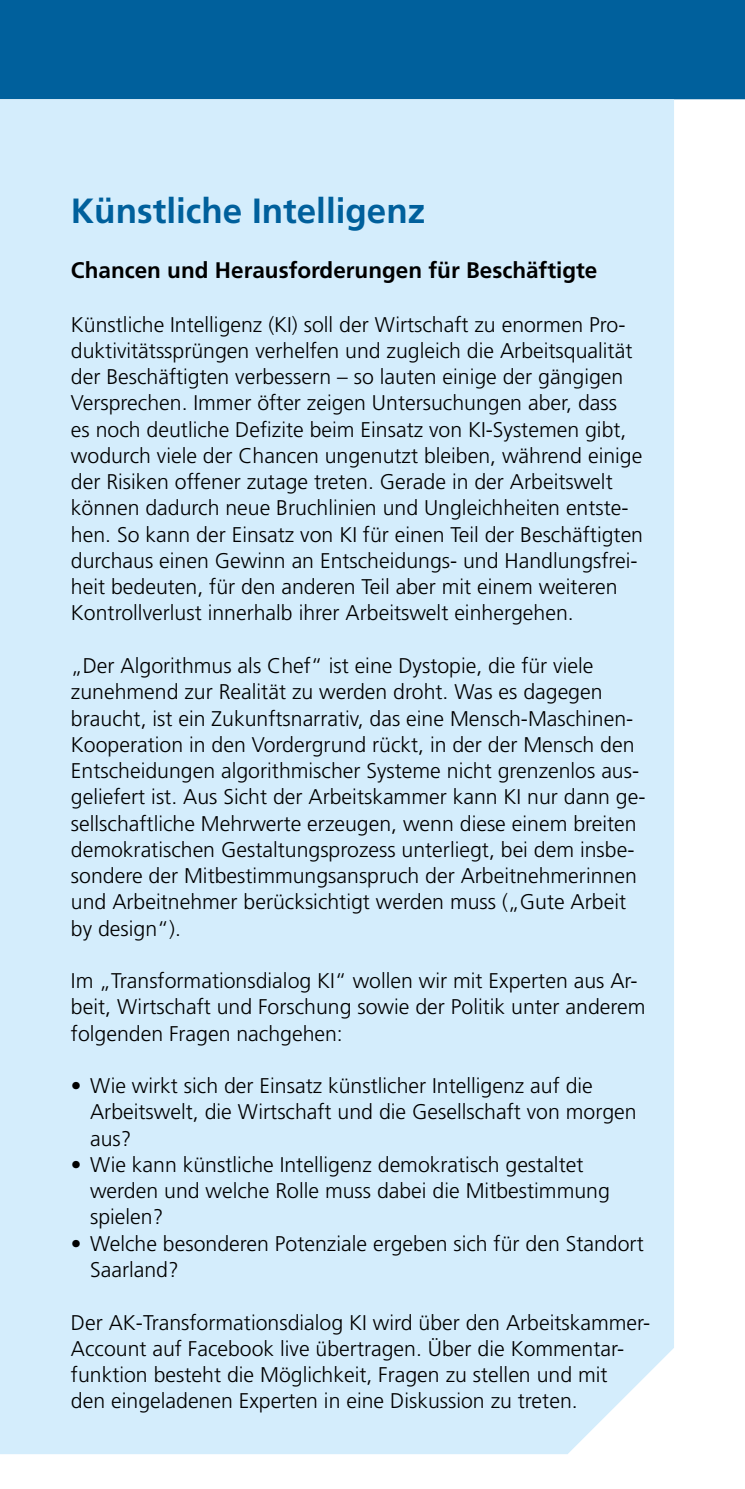
<style>
.page{position:relative;width:745px;height:1489px;background:#fff}
.page>*{position:absolute;margin:0;border:0;box-sizing:border-box;transform-origin:0 0}
.t1{font:700 35px "Frutiger";color:#00609c}
.t2{font:700 22.5px "Frutiger";color:#000}
.t3{font:300 21.25px/26.2px "Frutiger";color:#000}
</style>
<div class="page">
<div style="left:0;top:0;width:744px;height:99px;background:#00609c"></div>
<div style="left:0;top:99px;width:673px;height:1354px;background:#d4edfc"></div>
<h1 class="t1" style="left:71px;top:190px;width:355px">Künstliche Intelligenz</h1>
<p class="t2" style="left:71px;top:257px;width:527px">Chancen und Herausforderungen für Beschäftigte</p>
<p class="t3" style="left:71px;top:311px;width:573px">Künstliche Intelligenz (KI) soll der Wirtschaft zu enormen Pro&shy;duktivitätssprüngen verhelfen und zugleich die Arbeitsqualität der Beschäftigten verbessern – so lauten einige der gängigen Versprechen. Immer öfter zeigen Untersuchungen aber, dass<br>es noch deutliche Defizite beim Einsatz von KI-Systemen gibt, wodurch viele der Chancen ungenutzt bleiben, während einige der Risiken offener zutage treten. Gerade in der Arbeitswelt können dadurch neue Bruchlinien und Ungleichheiten entste&shy;hen. So kann der Einsatz von KI für einen Teil der Beschäftigten durchaus einen Gewinn an Entscheidungs- und Handlungsfrei&shy;heit bedeuten, für den anderen Teil aber mit einem weiteren Kontrollverlust innerhalb ihrer Arbeitswelt einhergehen.</p>
<p class="t3" style="left:71px;top:652px;width:575px">„Der Algorithmus als Chef“ ist eine Dystopie, die für viele zunehmend zur Realität zu werden droht. Was es dagegen braucht, ist ein Zukunftsnarrativ, das eine Mensch-Maschinen-Kooperation in den Vordergrund rückt, in der der Mensch den Entscheidungen algorithmischer Systeme nicht grenzenlos aus&shy;geliefert ist. Aus Sicht der Arbeitskammer kann KI nur dann ge&shy;sellschaftliche Mehrwerte erzeugen, wenn diese einem breiten demokratischen Gestaltungsprozess unterliegt, bei dem insbe&shy;sondere der Mitbestimmungsanspruch der Arbeitnehmerinnen und Arbeitnehmer berücksichtigt werden muss („Gute Arbeit by design“).</p>
<p class="t3" style="left:71px;top:967px;width:575px">Im „Transformationsdialog KI“ wollen wir mit Experten aus Ar&shy;beit, Wirtschaft und Forschung sowie der Politik unter anderem folgenden Fragen nachgehen:</p>
<p class="t3" style="left:90px;top:1072px;width:547px;text-indent:-19px">• Wie wirkt sich der Einsatz künstlicher Intelligenz auf die<br>Arbeitswelt, die Wirtschaft und die Gesellschaft von morgen aus?</p>
<p class="t3" style="left:90px;top:1151px;width:521px;text-indent:-19px">• Wie kann künstliche Intelligenz demokratisch gestaltet werden und welche Rolle muss dabei die Mitbestimmung spielen?</p>
<p class="t3" style="left:90px;top:1230px;width:555px;text-indent:-19px">• Welche besonderen Potenziale ergeben sich für den Standort<br>Saarland?</p>
<p class="t3" style="left:71px;top:1308px;width:580px">Der AK-Transformationsdialog KI wird über den Arbeitskammer-Account auf Facebook live übertragen. Über die Kommentar&shy;funktion besteht die Möglichkeit, Fragen zu stellen und mit<br>den eingeladenen Experten in eine Diskussion zu treten.</p>
</div>
